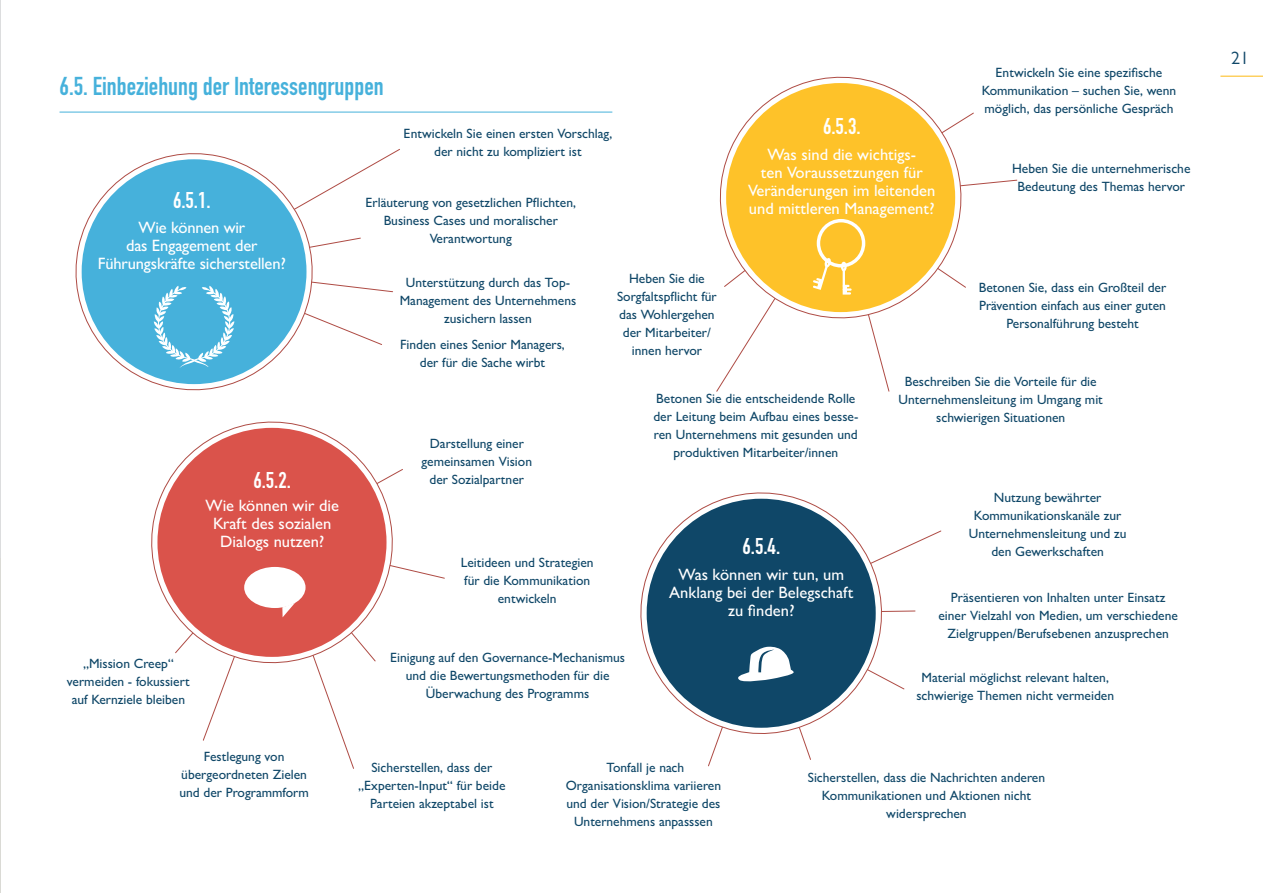
<style>
.page{position:relative;width:1263px;height:893px;background:#fff}
.page>*{position:absolute;margin:0;border:0;box-sizing:border-box;transform-origin:0 0}
.t1{font:25.5px "DIN Engschrift Std";color:#46b1db}
.t2{font:22.5px "DIN Engschrift Std";color:#fff}
.t3{font:18px "Gill Sans MT Pro";color:#0f4768}
.t4{font:500 16.5px/18px "Gill Sans MT Pro";color:#fff;text-align:center}
.t5{font:500 13.5px/18px "Gill Sans MT Pro";color:#0f4768;text-align:center}
</style>
<div class="page">
<svg style="left:75px;top:160px;width:187px;height:231px"></svg>
<svg style="left:755px;top:76px;width:171px;height:36px"></svg>
<svg style="left:151px;top:421px;width:216px;height:192px"></svg>
<hr style="left:0;top:0;width:1px;height:893px;background:#d1d3d4">
<hr style="left:60px;top:112px;width:552px;height:1px;background:#46b1db">
<div style="left:82px;top:159px;width:224px;height:225px;background:#46b1db;border-radius:50%"></div>
<svg style="left:154px;top:149px;width:246px;height:220px"></svg>
<div style="left:726px;top:83px;width:229px;height:229px;background:#fec229;border-radius:50%"></div>
<svg style="left:716px;top:112px;width:302px;height:280px"></svg>
<div style="left:157px;top:428px;width:229px;height:229px;background:#da534b;border-radius:50%"></div>
<svg style="left:174px;top:468px;width:271px;height:301px"></svg>
<svg style="left:640px;top:492px;width:209px;height:229px"></svg>
<div style="left:647px;top:499px;width:229px;height:229px;background:#0f4768;border-radius:50%"></div>
<svg style="left:707px;top:530px;width:235px;height:237px"></svg>
<hr style="left:1220px;top:76px;width:43px;height:1px;background:#fdb913">
<h1 class="t1" style="left:60px;top:71px;width:326px">6.5. Einbeziehung der Interessengruppen</h1>
<p class="t5" style="left:404px;top:124px;width:210px">Entwickeln Sie einen ersten Vorschlag, der nicht zu kompliziert ist</p>
<h2 class="t2" style="left:173px;top:187px;width:39px">6.5.1.</h2>
<p class="t4" style="left:98px;top:218px;width:190px">Wie können wir<br>das Engagement der<br>Führungskräfte sicherstellen?</p>
<p class="t5" style="left:365px;top:194px;width:212px">Erläuterung von gesetzlichen Pflichten,<br>Business Cases und moralischer<br>Verantwortung</p>
<p class="t5" style="left:400px;top:273px;width:178px">Unterstützung durch das Top-<br>Management des Unternehmens zusichern lassen</p>
<p class="t5" style="left:400px;top:335px;width:166px">Finden eines Senior Managers, der für die Sache wirbt</p>
<p class="t5" style="left:617px;top:269px;width:101px">Heben Sie die<br>Sorgfaltspflicht für das Wohlergehen der Mitarbeiter/ innen hervor</p>
<h2 class="t2" style="left:823px;top:113px;width:39px">6.5.3.</h2>
<p class="t4" style="left:748px;top:145px;width:189px">Was sind die wichtigs-<br>ten Voraussetzungen für<br>Veränderungen im leitenden und mittleren Management?</p>
<p class="t5" style="left:982px;top:63px;width:196px">Entwickeln Sie eine spezifische<br>Kommunikation – suchen Sie, wenn möglich, das persönliche Gespräch</p>
<p class="t5" style="left:1012px;top:159px;width:180px">Heben Sie die unternehmerische<br>Bedeutung des Themas hervor</p>
<p class="t5" style="left:979px;top:278px;width:189px">Betonen Sie, dass ein Großteil der<br>Prävention einfach aus einer guten<br>Personalführung besteht</p>
<h2 class="t2" style="left:253px;top:467px;width:39px">6.5.2.</h2>
<p class="t4" style="left:205px;top:496px;width:135px">Wie können wir die<br>Kraft des sozialen<br>Dialogs nutzen?</p>
<p class="t5" style="left:67px;top:655px;width:124px">„Mission Creep“ vermeiden - fokussiert auf Kernziele bleiben</p>
<p class="t5" style="left:421px;top:434px;width:112px">Darstellung einer gemeinsamen Vision der Sozialpartner</p>
<p class="t5" style="left:461px;top:554px;width:134px">Leitideen und Strategien für die Kommunikation entwickeln</p>
<p class="t5" style="left:390px;top:648px;width:237px">Einigung auf den Governance-Mechanismus und die Bewertungsmethoden für die<br>Überwachung des Programms</p>
<p class="t5" style="left:653px;top:389px;width:206px">Betonen Sie die entscheidende Rolle der Leitung beim Aufbau eines besse&shy;ren Unternehmens mit gesunden und produktiven Mitarbeiter/innen</p>
<h2 class="t2" style="left:742px;top:533px;width:39px">6.5.4.</h2>
<p class="t4" style="left:669px;top:565px;width:186px">Was können wir tun, um<br>Anklang bei der Belegschaft zu finden?</p>
<p class="t5" style="left:898px;top:373px;width:206px">Beschreiben Sie die Vorteile für die<br>Unternehmensleitung im Umgang mit schwierigen Situationen</p>
<p class="t5" style="left:969px;top:488px;width:159px">Nutzung bewährter<br>Kommunikationskanäle zur<br>Unternehmensleitung und zu den Gewerkschaften</p>
<p class="t5" style="left:938px;top:588px;width:241px">Präsentieren von Inhalten unter Einsatz einer Vielzahl von Medien, um verschiedene<br>Zielgruppen/Berufsebenen anzusprechen</p>
<p class="t5" style="left:916px;top:669px;width:199px">Material möglichst relevant halten, schwierige Themen nicht vermeiden</p>
<p class="t5" style="left:179px;top:747px;width:131px">Festlegung von übergeordneten Zielen und der Programmform</p>
<p class="t5" style="left:358px;top:759px;width:149px">Sicherstellen, dass der „Experten-Input“ für beide<br>Parteien akzeptabel ist</p>
<p class="t5" style="left:566px;top:758px;width:157px">Tonfall je nach<br>Organisationsklima variieren und der Vision/Strategie des<br>Unternehmens anpasssen</p>
<p class="t5" style="left:808px;top:768px;width:239px">Sicherstellen, dass die Nachrichten anderen<br>Kommunikationen und Aktionen nicht widersprechen</p>
<h3 class="t3" style="left:1231px;top:48px;width:19px">21</h3>
</div>
